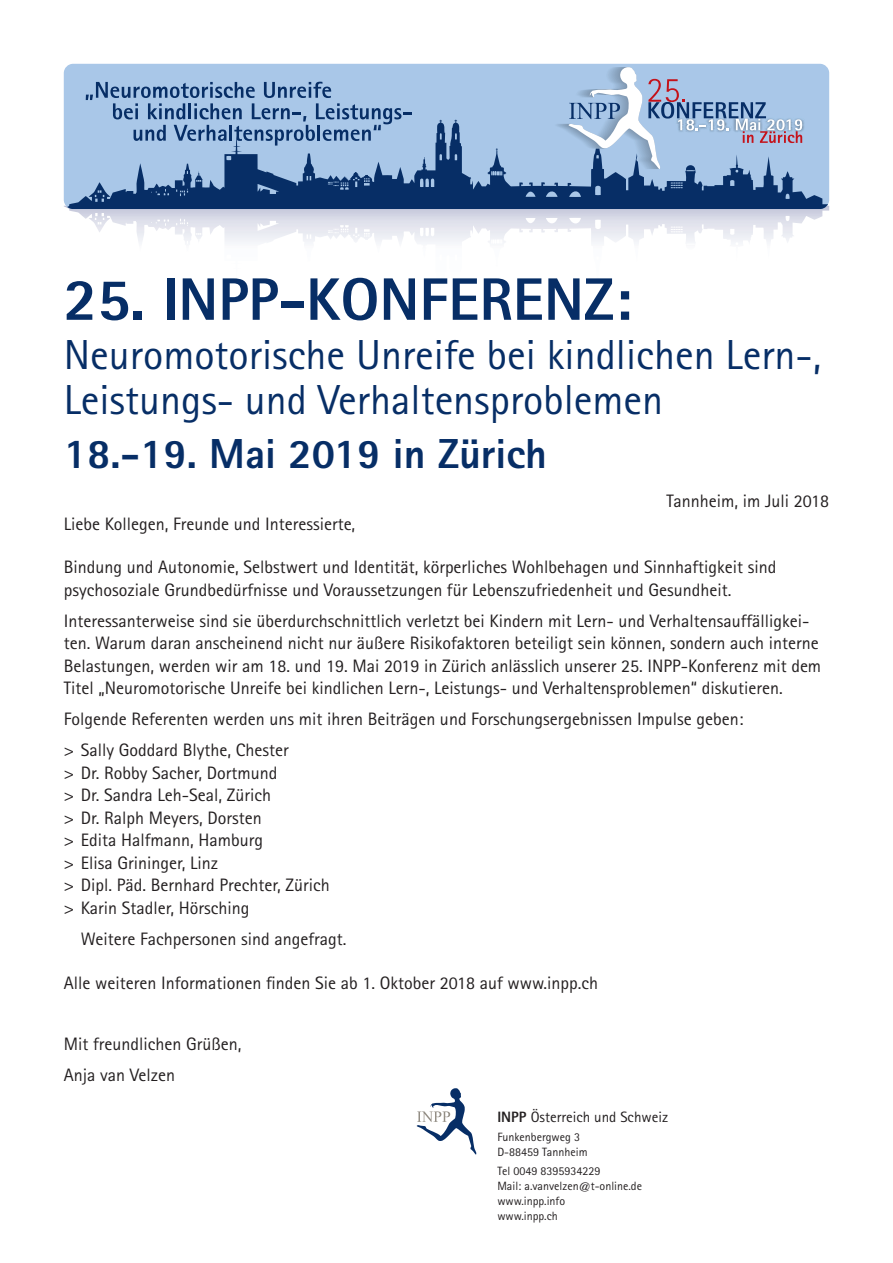
<style>
.page{position:relative;width:893px;height:1263px;background:#fff}
.page>*{position:absolute;margin:0;border:0;box-sizing:border-box;transform-origin:0 0}
.t1{font:800 60px "Agfa Rotis Sans Serif";color:#072e66}
.t2{font:42px/45px "Agfa Rotis Sans Serif";color:#072e66}
.t3{font:800 42px "Agfa Rotis Sans Serif";color:#072e66}
.t4{font:18px/22.5px "Agfa Rotis Sans Serif";color:#231f20}
.t5{font:15px "Agfa Rotis Sans Serif";color:#231f20}
.t6{font:12px/15px "Agfa Rotis Sans Serif";color:#231f20}
.s1{font-weight:800}
</style>
<div class="page">
<svg style="left:69px;top:209px;width:271px;height:34px"></svg>
<div style="left:64px;top:64px;width:765px;height:145px;background:#a9c7e8;border-radius:9px"></div>
<svg style="left:64px;top:120px;width:765px;height:89px"></svg>
<img style="left:803px;top:120px;width:2px;height:11px">
<svg style="left:86px;top:82px;width:326px;height:64px"></svg>
<svg style="left:553px;top:67px;width:250px;height:102px"></svg>
<svg style="left:417px;top:1088px;width:59px;height:66px"></svg>
<h1 class="t1" style="left:64px;top:261px;width:569px">25. INPP-KONFERENZ:</h1>
<h2 class="t2" style="left:64px;top:332px;width:759px">Neuromotorische Unreife bei kindlichen Lern-,<br>Leistungs- und Verhaltensproblemen</h2>
<h2 class="t3" style="left:64px;top:427px;width:485px">18.-19. MAI 2019 IN ZÜRICH</h2>
<p class="t4" style="left:666px;top:489px;width:164px">Tannheim, im Juli 2018</p>
<p class="t4" style="left:64px;top:512px;width:293px">Liebe Kollegen, Freunde und Interessierte,</p>
<p class="t4" style="left:64px;top:556px;width:714px">Bindung und Autonomie, Selbstwert und Identität, körperliches Wohlbehagen und Sinnhaftigkeit sind psychosoziale Grundbedürfnisse und Voraussetzungen für Lebenszufriedenheit und Gesundheit.</p>
<p class="t4" style="left:64px;top:609px;width:759px">Interessanterweise sind sie überdurchschnittlich verletzt bei Kindern mit Lern- und Verhaltensauffälligkei&shy;ten. Warum daran anscheinend nicht nur äußere Risikofaktoren beteiligt sein können, sondern auch interne Belastungen, werden wir am 18. und 19. Mai 2019 in Zürich anlässlich unserer 25. INPP-Konferenz mit dem Titel „Neuromotorische Unreife bei kindlichen Lern-, Leistungs- und Verhaltensproblemen“ diskutieren.</p>
<p class="t4" style="left:64px;top:703px;width:681px;line-height:31px">Folgende Referenten werden uns mit ihren Beiträgen und Forschungsergebnissen Impulse geben: &gt; Sally Goddard Blythe, Chester</p>
<p class="t4" style="left:64px;top:761px;width:267px">&gt; Dr. Robby Sacher, Dortmund<br>&gt; Dr. Sandra Leh-Seal, Zürich<br>&gt; Dr. Ralph Meyers, Dorsten<br>&gt; Edita Halfmann, Hamburg<br>&gt; Elisa Grininger, Linz<br>&gt; Dipl. Päd. Bernhard Prechter, Zürich &gt; Karin Stadler, Hörsching</p>
<p class="t4" style="left:81px;top:927px;width:267px">Weitere Fachpersonen sind angefragt.</p>
<p class="t4" style="left:64px;top:971px;width:536px">Alle weiteren Informationen finden Sie ab 1. Oktober 2018 auf www.inpp.ch</p>
<p class="t4" style="left:64px;top:1029px;width:179px;line-height:31px">Mit freundlichen Grüßen,<br>Anja van Velzen</p>
<p class="t5" style="left:497px;top:1108px;width:172px"><span class="s1">INPP</span> Österreich und Schweiz</p>
<p class="t6" style="left:497px;top:1129px;width:92px">Funkenbergweg 3<br>D-88459 Tannheim</p>
<p class="t6" style="left:497px;top:1164px;width:146px">Tel 0049 8395934229<br>Mail: a.vanvelzen@t-online.de www.inpp.info<br>www.inpp.ch</p>
</div>
